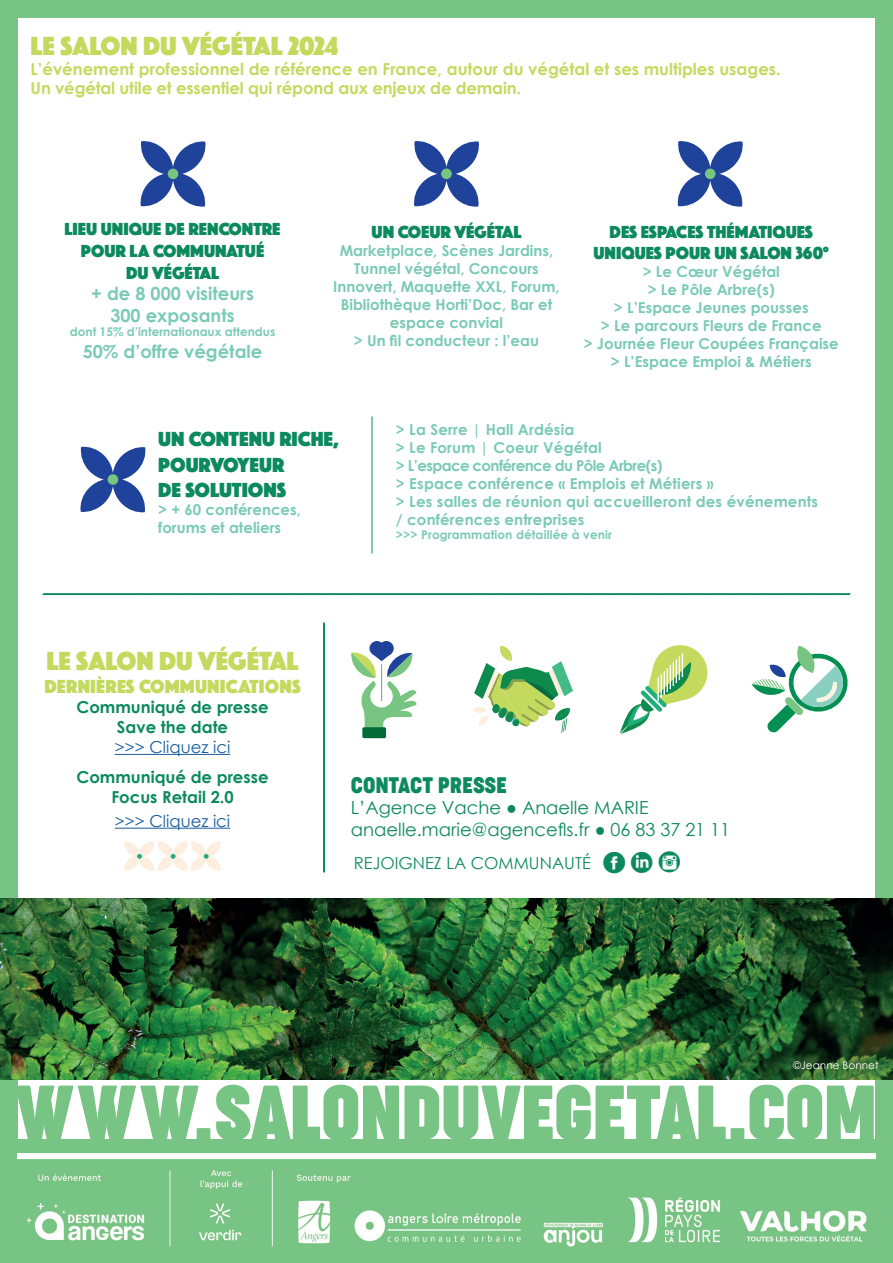
<style>
.page{position:relative;width:893px;height:1263px;background:#fff}
.page>*{position:absolute;margin:0;border:0;box-sizing:border-box;transform-origin:0 0}
.t1{font:700 73.5px "Cocogoose Compressed Trial";letter-spacing:.01em;color:#78c485}
.t2{font:39px "Social Circles";color:#0c8a5d}
.t3{font:27px "Phosphate Pro Solid";color:#c3da5f}
.t4{font:21px/25.2px "Phosphate Pro Solid";color:#0c8a5d}
.t5{font:21px "Cocogoose Condensed Trial";color:#0c8a5d}
.t6{font:19.5px "Phosphate Pro Solid";letter-spacing:.01em;color:#c3da5f}
.t7{font:18px/21.6px "Phosphate Pro Solid";color:#0c8a5d;text-align:center}
.t8{font:18px/21.6px "Century Gothic";color:#0c8a5d}
.t9{font:700 18px/21.6px "Century Gothic";color:#7acab5;text-align:center}
.t10{font:700 16.5px/19.8px "Century Gothic";color:#c3da5f}
.t11{font:700 16.5px/19.8px "Century Gothic";color:#0c8a5d;text-align:center}
.t12{font:16.5px "Century Gothic";color:#175d9e}
.t13{font:16.5px "Century Gothic";color:#0c8a5d}
.t14{font:700 15px/18px "Century Gothic";color:#7acab5}
.t15{font:700 12px "Century Gothic";letter-spacing:.005em;color:#7acab5}
.t16{font:10.5px "Century Gothic";color:#fff}
</style>
<div class="page">
<div style="left:0;top:0;width:893px;height:17px;background:#78c485"></div>
<div style="left:876px;top:0;width:17px;height:1263px;background:#78c485"></div>
<div style="left:0;top:0;width:17px;height:1263px;background:#78c485"></div>
<div style="left:0;top:1139px;width:893px;height:67px;background:#78c485"></div>
<img style="left:17px;top:1159px;width:859px;height:104px">
<svg style="left:473px;top:646px;width:100px;height:87px"></svg>
<svg style="left:620px;top:645px;width:88px;height:89px"></svg>
<hr style="left:666px;top:668px;width:2px;height:24px;background:#fff">
<hr style="left:663px;top:671px;width:2px;height:24px;background:#fff">
<hr style="left:660px;top:674px;width:2px;height:24px;background:#fff">
<hr style="left:657px;top:677px;width:2px;height:24px;background:#fff">
<svg style="left:42px;top:593px;width:809px;height:2px;background:#1e9268"></svg>
<hr style="left:115px;top:754px;width:115px;height:1px;background:#175d9e">
<hr style="left:115px;top:828px;width:115px;height:1px;background:#175d9e">
<svg style="left:323px;top:622px;width:2px;height:251px"></svg>
<svg style="left:124px;top:841px;width:97px;height:30px"></svg>
<svg style="left:752px;top:646px;width:96px;height:87px"></svg>
<div style="left:362px;top:727px;width:24px;height:11px;background:#006b37;border-radius:2px"></div>
<div style="left:369px;top:641px;width:15px;height:15px;background:#1f439b;border-radius:50%"></div>
<div style="left:379px;top:641px;width:15px;height:15px;background:#1f439b;border-radius:50%"></div>
<svg style="left:351px;top:648px;width:66px;height:86px"></svg>
<svg style="left:140px;top:141px;width:66px;height:66px"></svg>
<div style="left:168px;top:169px;width:10px;height:10px;background:#78c582;border-radius:50%"></div>
<div style="left:17px;top:1153px;width:859px;height:6px;background:#fff"></div>
<svg style="left:80px;top:446px;width:66px;height:67px"></svg>
<div style="left:108px;top:474px;width:10px;height:11px;background:#78c582;border-radius:50%"></div>
<svg style="left:677px;top:141px;width:66px;height:66px"></svg>
<div style="left:705px;top:169px;width:10px;height:10px;background:#78c582;border-radius:50%"></div>
<svg style="left:414px;top:141px;width:65px;height:66px"></svg>
<div style="left:441px;top:169px;width:11px;height:10px;background:#78c582;border-radius:50%"></div>
<svg style="left:371px;top:416px;width:2px;height:138px"></svg>
<img style="left:0;top:898px;width:893px;height:181px">
<h3 class="t3" style="left:31px;top:27px;width:309px">LE SALON DU VÉGÉTAL 2024</h3>
<p class="t10" style="left:31px;top:58px;width:752px">L’événement professionnel de référence en France, autour du végétal et ses multiples usages.<br>Un végétal utile et essentiel qui répond aux enjeux de demain.</p>
<p class="t7" style="left:65px;top:218px;width:217px">LIEU UNIQUE DE RENCONTRE<br>POUR LA COMMUNATUÉ<br>DU VÉGÉTAL</p>
<p class="t9" style="left:91px;top:282px;width:164px">+ de 8 000 visiteurs<br>300 exposants</p>
<p class="t15" style="left:70px;top:323px;width:207px">dont 15% d’internationaux attendus</p>
<p class="t9" style="left:83px;top:340px;width:181px">50% d’offre végétale</p>
<p class="t7" style="left:372px;top:220px;width:151px">UN COEUR VÉGÉTAL</p>
<p class="t14" style="left:333px;top:241px;width:228px;text-align:center">Marketplace, Scènes Jardins,<br>Tunnel végétal, Concours<br>Innovert, Maquette XXL, Forum,<br>Bibliothèque Horti’Doc, Bar et espace convial<br>&gt; Un fil conducteur : l’eau</p>
<p class="t7" style="left:593px;top:220px;width:237px">DES ESPACES THÉMATIQUES<br>UNIQUES POUR UN SALON 360°</p>
<p class="t14" style="left:584px;top:262px;width:256px;text-align:center">&gt; Le Cœur Végétal<br>&gt; Le Pôle Arbre(s)<br>&gt; L’Espace Jeunes pousses<br>&gt; Le parcours Fleurs de France<br>&gt; Journée Fleur Coupées Française &gt; L’Espace Emploi &amp; Métiers</p>
<h3 class="t4" style="left:158px;top:426px;width:182px">UN CONTENU RICHE,<br>POURVOYEUR<br>DE SOLUTIONS</h3>
<p class="t14" style="left:158px;top:500px;width:144px">&gt; + 60 conférences, forums et ateliers</p>
<p class="t14" style="left:396px;top:420px;width:424px">&gt; La Serre | Hall Ardésia<br>&gt; Le Forum | Coeur Végétal<br>&gt; L’espace conférence du Pôle Arbre(s)<br>&gt; Espace conférence « Emplois et Métiers »<br>&gt; Les salles de réunion qui accueilleront des événements / conférences entreprises</p>
<p class="t15" style="left:396px;top:526px;width:218px">&gt;&gt;&gt; Programmation détaillée à venir</p>
<h3 class="t3" style="left:47px;top:642px;width:253px">LE SALON DU VÉGÉTAL</h3>
<h3 class="t6" style="left:44px;top:673px;width:258px">DERNIÈRES COMMUNICATIONS</h3>
<p class="t11" style="left:77px;top:696px;width:194px">Communiqué de presse<br>Save the date</p>
<p class="t12" style="left:115px;top:735px;width:117px">&gt;&gt;&gt; Cliquez ici</p>
<p class="t11" style="left:77px;top:767px;width:194px">Communiqué de presse<br>Focus Retail 2.0</p>
<p class="t12" style="left:115px;top:809px;width:117px">&gt;&gt;&gt; Cliquez ici</p>
<h3 class="t5" style="left:351px;top:771px;width:158px">CONTACT PRESSE</h3>
<p class="t8" style="left:351px;top:797px;width:381px">L’Agence Vache ● Anaelle MARIE anaelle.marie@agencefls.fr ● 06 83 37 21 11</p>
<p class="t13" style="left:354px;top:851px;width:239px">REJOIGNEZ LA COMMUNAUTÉ</p>
<h2 class="t2" style="left:601px;top:840px;width:84px">fli</h2>
<p class="t16" style="left:793px;top:1057px;width:87px">©Jeanne Bonnet</p>
<h1 class="t1" style="left:15px;top:1063px;width:863px">WWW.SALONDUVEGETAL.COM</h1>
</div>
